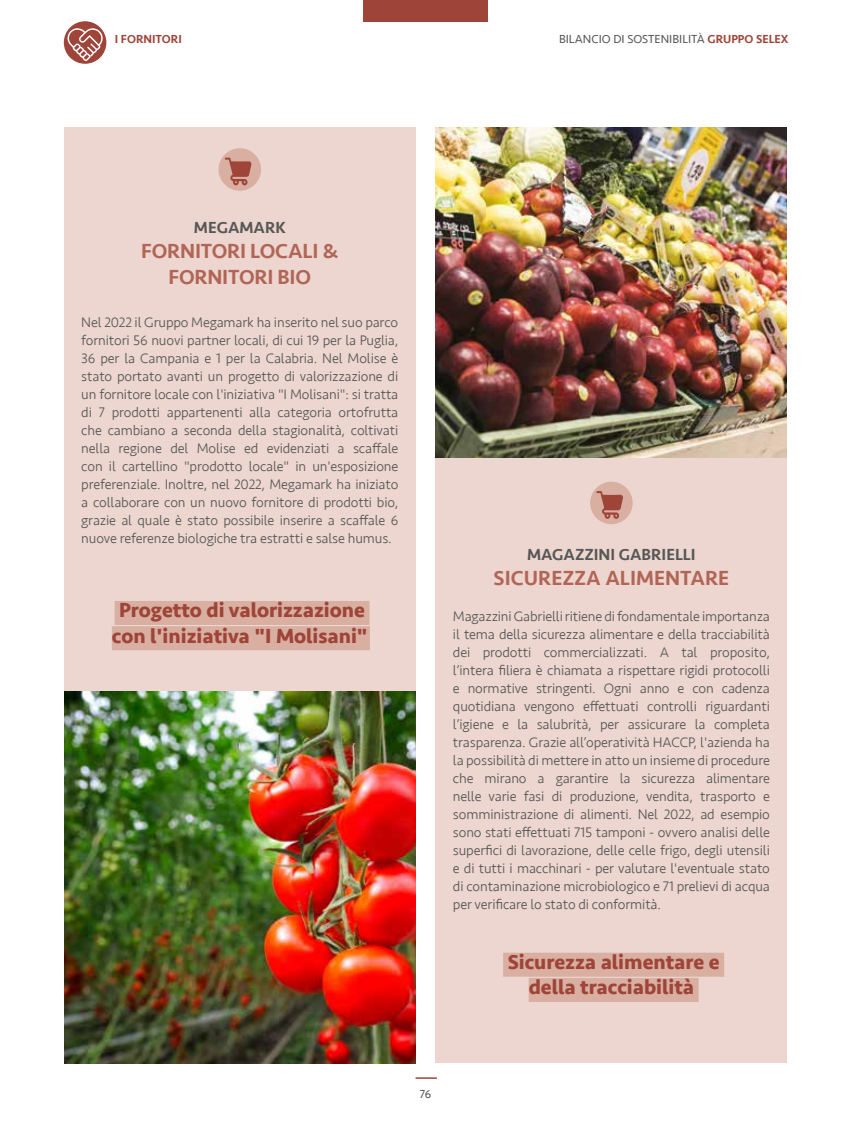
<style>
.page{position:relative;width:851px;height:1127px;background:#fff}
.page>*{position:absolute;margin:0;border:0;box-sizing:border-box;transform-origin:0 0}
.t1{font:700 21px/25.2px "Seravek";color:#9e4438;text-align:center}
.t2{font:500 21px/25.2px "Seravek";letter-spacing:-.01em;color:#b16556;text-align:center}
.t3{font:500 16.5px "Seravek";color:#575756}
.t4{font:300 14.25px/18px "Seravek";letter-spacing:-.01em;color:#575756;text-align:justify}
.t5{font:12px "Seravek";color:#575756}
.t6{font:500 12px "Seravek";color:#9e4438}
.s1{font-weight:500;color:#9e4438}
</style>
<div class="page">
<div style="left:363px;top:0;width:125px;height:21px;background:#9e4438"></div>
<hr style="left:415px;top:1077px;width:22px;height:2px;background:#9e4438">
<svg style="left:64px;top:21px;width:42px;height:43px"></svg>
<div style="left:64px;top:128px;width:351px;height:934px;background:#ecd6cf"></div>
<img style="left:64px;top:692px;width:351px;height:371px">
<div style="left:218px;top:148px;width:43px;height:43px;background:#d9afa2;border-radius:50%"></div>
<svg style="left:225px;top:158px;width:27px;height:28px"></svg>
<div style="left:115px;top:601px;width:254px;height:24px;background:#d9afa2"></div>
<div style="left:112px;top:626px;width:258px;height:24px;background:#d9afa2"></div>
<div style="left:435px;top:129px;width:352px;height:934px;background:#ecd6cf"></div>
<div style="left:590px;top:482px;width:42px;height:42px;background:#d9afa2;border-radius:50%"></div>
<svg style="left:596px;top:491px;width:27px;height:28px"></svg>
<div style="left:503px;top:953px;width:221px;height:24px;background:#d9afa2"></div>
<div style="left:528px;top:978px;width:170px;height:24px;background:#d9afa2"></div>
<img style="left:436px;top:128px;width:350px;height:329px">
<p class="t6" style="left:115px;top:31px;width:68px">I FORNITORI</p>
<p class="t5" style="left:559px;top:29px;width:231px">BILANCIO DI SOSTENIBILITÀ <span class="s1">GRUPPO SELEX</span></p>
<p class="t3" style="left:194px;top:217px;width:93px">MEGAMARK</p>
<h1 class="t2" style="left:141px;top:239px;width:198px">FORNITORI LOCALI &amp;<br>FORNITORI BIO</h1>
<p class="t4" style="left:81px;top:313px;width:318px">Nel 2022 il Gruppo Megamark ha inserito nel suo parco fornitori 56 nuovi partner locali, di cui 19 per la Puglia, 36 per la Campania e 1 per la Calabria. Nel Molise è stato portato avanti un progetto di valorizzazione di un fornitore locale con l'iniziativa "I Molisani": si tratta di 7 prodotti appartenenti alla categoria ortofrutta che cambiano a seconda della stagionalità, coltivati nella regione del Molise ed evidenziati a scaffale con il cartellino "prodotto locale" in un'esposizione preferenziale. Inoltre, nel 2022, Megamark ha iniziato a collaborare con un nuovo fornitore di prodotti bio, grazie al quale è stato possibile inserire a scaffale 6 nuove referenze biologiche tra estratti e salse humus.</p>
<h1 class="t1" style="left:112px;top:597px;width:257px">Progetto di valorizzazione con l'iniziativa "I Molisani"</h1>
<p class="t3" style="left:527px;top:544px;width:170px">MAGAZZINI GABRIELLI</p>
<h1 class="t2" style="left:493px;top:565px;width:237px">SICUREZZA ALIMENTARE</h1>
<p class="t4" style="left:453px;top:607px;width:318px">Magazzini Gabrielli ritiene di fondamentale importanza il tema della sicurezza alimentare e della tracciabilità dei prodotti commercializzati. A tal proposito, l’intera filiera è chiamata a rispettare rigidi protocolli e normative stringenti. Ogni anno e con cadenza quotidiana vengono effettuati controlli riguardanti l’igiene e la salubrità, per assicurare la completa trasparenza. Grazie all’operatività HACCP, l'azienda ha la possibilità di mettere in atto un insieme di procedure che mirano a garantire la sicurezza alimentare nelle varie fasi di produzione, vendita, trasporto e somministrazione di alimenti. Nel 2022, ad esempio sono stati effettuati 715 tamponi - ovvero analisi delle superfici di lavorazione, delle celle frigo, degli utensili e di tutti i macchinari - per valutare l'eventuale stato di contaminazione microbiologico e 71 prelievi di acqua per verificare lo stato di conformità.</p>
<h1 class="t1" style="left:507px;top:949px;width:213px">Sicurezza alimentare e della tracciabilità</h1>
<p class="t5" style="left:419px;top:1084px;width:13px">76</p>
</div>
